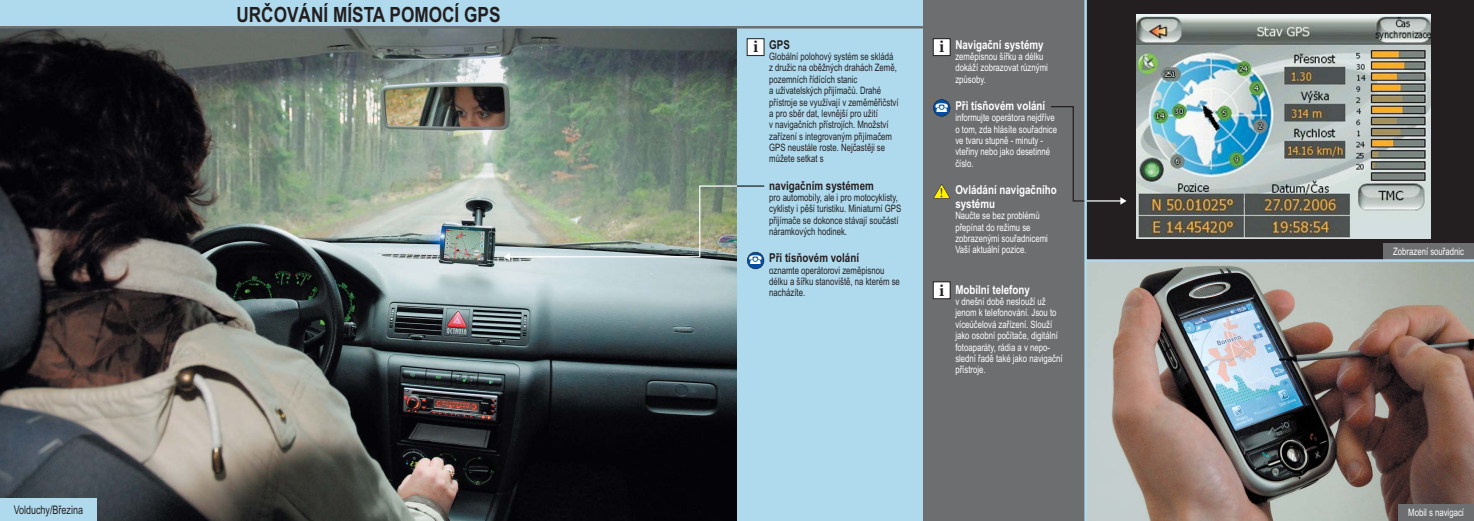
<style>
.page{position:relative;width:1474px;height:521px;background:#fff}
.page>*{position:absolute;margin:0;border:0;box-sizing:border-box;transform-origin:0 0}
.t1{font:700 21px "Arial";color:#231f20;scale:.82 1}
.t2{font:700 17.5px "Minion Pro";color:#231f20}
.t3{font:14px "European Pi Four";color:#fff}
.t4{font:13.12px "Minion Pro";color:#231f20}
.t5{font:700 12.25px/14px "Arial";color:#fff;scale:.8 1}
.t6{font:700 12.25px "Arial";color:#231f20;scale:.8 1}
.t7{font:11.81px "Arial";color:#231f20;scale:.76 1}
.t8{font:10.24px/11.4px "Arial";color:#231f20;scale:.76 1}
.t9{font:10.24px/11.4px "Arial";color:#fff;scale:.76 1}
.s1{font-family:"Minion Pro";font-size:17.5px;color:#231f20}
</style>
<div class="page">
<div style="left:0;top:0;width:737px;height:27px;background:#afdaee"></div>
<img style="left:0;top:29px;width:737px;height:492px">
<div style="left:0;top:499px;width:97px;height:22px;background:#afdaee"></div>
<hr style="left:0;top:26px;width:737px;height:3px;background:#6d6e70">
<img style="left:504px;top:185px;width:233px;height:75px">
<div style="left:737px;top:0;width:186px;height:521px;background:#afdaee"></div>
<div style="left:747px;top:252px;width:17px;height:17px;background:#034ea2;border-radius:50%"></div>
<div style="left:747px;top:252px;width:17px;height:17px;border:1px solid #231f20;border-radius:50%"></div>
<div style="left:747px;top:39px;width:17px;height:17px;background:#fff"></div>
<div style="left:747px;top:38px;width:17px;height:18px;border:1px solid #231f20"></div>
<hr style="left:737px;top:26px;width:186px;height:3px;background:#6d6e70">
<div style="left:923px;top:0;width:162px;height:521px;background:#6d6e70"></div>
<div style="left:1085px;top:0;width:388px;height:260px;background:#231f20"></div>
<img style="left:1136px;top:15px;width:294px;height:223px">
<img style="left:1086px;top:262px;width:387px;height:259px">
<div style="left:1383px;top:243px;width:90px;height:17px;background:#6d6e70"></div>
<div style="left:1398px;top:505px;width:75px;height:16px;background:#6d6e70"></div>
<hr style="left:1085px;top:259px;width:388px;height:3px;background:#afdaee">
<div style="left:933px;top:39px;width:17px;height:17px;background:#fff"></div>
<div style="left:933px;top:38px;width:17px;height:18px;border:1px solid #231f20"></div>
<div style="left:933px;top:282px;width:17px;height:17px;background:#fff"></div>
<div style="left:933px;top:282px;width:17px;height:17px;border:1px solid #231f20"></div>
<svg style="left:933px;top:184px;width:17px;height:14px"></svg>
<div style="left:933px;top:99px;width:17px;height:17px;background:#034ea2;border-radius:50%"></div>
<div style="left:933px;top:99px;width:17px;height:18px;border:1px solid #231f20;border-radius:50%"></div>
<hr style="left:737px;top:185px;width:27px;height:2px;background:#231f20">
<svg style="left:1051px;top:106px;width:33px;height:96px"></svg>
<hr style="left:1085px;top:200px;width:37px;height:2px;background:#fff">
<svg style="left:1120px;top:197px;width:6px;height:8px"></svg>
<hr style="left:1084px;top:0;width:2px;height:521px;background:#afdaee">
<h1 class="t1" style="left:236px;top:7px;width:324px">URČOVÁNÍ MÍSTA POMOCÍ GPS</h1>
<p class="t7" style="left:14px;top:506px;width:93px">Volduchy/Březina</p>
<p class="t6" style="left:769px;top:40px;width:27px">GPS</p>
<p class="t8" style="left:769px;top:52px;width:172px">Globální polohový systém se skládá z družic na oběžných drahách Země, pozemních řídících stanic<br>a uživatelských přijímačů. Drahé přístroje se využívají v zeměměřičství a pro sběr dat, levnější pro užití<br>v navigačních přístrojích. Množství zařízení s integrovaným přijímačem<br>GPS neustále roste. Nejčastěji se můžete setkat s</p>
<p class="t6" style="left:769px;top:181px;width:132px">navigačním systémem</p>
<p class="t8" style="left:769px;top:193px;width:175px">pro automobily, ale i pro motocyklisty, cyklisty i pěší turistiku. Miniaturní GPS přijímače se dokonce stávají součástí náramkových hodinek.</p>
<p class="t6" style="left:769px;top:253px;width:114px">Při tísňovém volání</p>
<p class="t8" style="left:769px;top:265px;width:173px">oznamte operátorovi zeměpisnou délku a šířku stanoviště, na kterém se nacházíte.</p>
<h2 class="t2" style="left:753px;top:36px;width:7px">i</h2>
<h3 class="t3" style="left:748px;top:253px;width:15px">-</h3>
<p class="t5" style="left:939px;top:39px;width:132px"><span class="s1">i</span> Navigační systémy</p>
<p class="t9" style="left:955px;top:52px;width:123px">zeměpisnou šířku a délku dokáží zobrazovat různými způsoby.</p>
<p class="t5" style="left:955px;top:100px;width:114px">Při tísňovém volání</p>
<p class="t9" style="left:955px;top:113px;width:135px">informujte operátora nejdříve o tom, zda hlásíte souřadnice ve tvaru stupně - minuty - vteřiny nebo jako desetinné číslo.</p>
<p class="t5" style="left:955px;top:184px;width:128px">Ovládání navigačního systému</p>
<p class="t9" style="left:955px;top:211px;width:123px">Naučte se bez problémů přepínat do režimu se zobrazenými souřadnicemi<br>Vaší aktuální pozice.</p>
<p class="t5" style="left:955px;top:284px;width:95px">Mobilní telefony</p>
<p class="t9" style="left:955px;top:297px;width:143px">v dnešní době neslouží už jenom k telefonování. Jsou to víceúčelová zařízení. Slouží jako osobní počítače, digitální fotoaparáty, rádia a v nepo&shy;slední řadě také jako navigační přístroje.</p>
<h3 class="t3" style="left:934px;top:100px;width:15px">-</h3>
<p class="t4" style="left:939px;top:185px;width:5px">!</p>
<h2 class="t2" style="left:939px;top:279px;width:7px">i</h2>
<p class="t9" style="left:1393px;top:246px;width:95px">Zobrazení souřadnic</p>
<p class="t9" style="left:1408px;top:508px;width:75px">Mobil s navigací</p>
</div>
